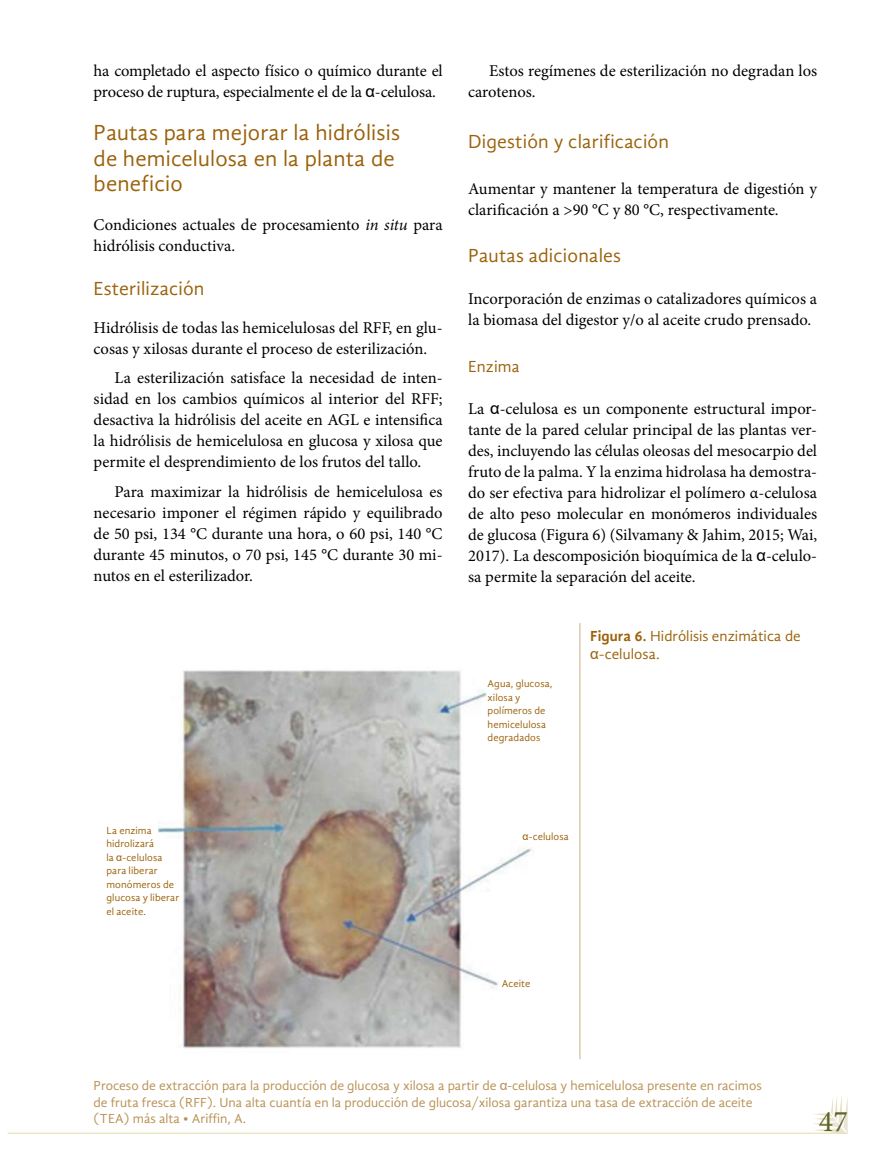
<style>
.page{position:relative;width:881px;height:1166px;background:#fff}
.page>*{position:absolute;margin:0;border:0;box-sizing:border-box;transform-origin:0 0}
.t1{font:30px "Minion Pro";color:#5b6524}
.t2{font:22.5px/25.5px "Gandhi Sans";letter-spacing:.01em;color:#9b620b}
.t3{font:19.5px "Gandhi Sans";letter-spacing:.01em;color:#9b620b}
.t4{font:16.5px/21px "Minion Pro";color:#000}
.t5{font:16.5px "Gandhi Sans";letter-spacing:.01em;color:#9b620b}
.t6{font:15px/18px "Gandhi Sans";letter-spacing:.005em;color:#9b620b}
.t7{font:13.5px/16.5px "Gandhi Sans";color:#b99154}
.t8{font:10.5px/13.5px "Gandhi Sans";letter-spacing:.01em;color:#9b620b}
.s1{font-family:"Arial"}
.s2{font-style:italic}
.s3{font-weight:700}
</style>
<div class="page">
<svg style="left:813px;top:1096px;width:34px;height:36px"></svg>
<hr style="left:8px;top:1132px;width:839px;height:1px;background:#e4dcaa">
<img style="left:158px;top:670px;width:373px;height:379px">
<hr style="left:579px;top:623px;width:1px;height:435px;background:#cdb085">
<p class="t4" style="left:94px;top:60px;width:350px">ha completado el aspecto físico o químico durante el proceso de ruptura, especialmente el de la <span class="s1">α</span>-celulosa.</p>
<h2 class="t2" style="left:94px;top:120px;width:308px">Pautas para mejorar la hidrólisis de hemicelulosa en la planta de beneficio</h2>
<p class="t4" style="left:94px;top:215px;width:350px">Condiciones actuales de procesamiento <span class="s2">in situ</span> para hidrólisis conductiva.</p>
<p class="t3" style="left:94px;top:277px;width:112px">Esterilización</p>
<p class="t4" style="left:94px;top:317px;width:350px">Hidrólisis de todas las hemicelulosas del RFF, en glu&shy;cosas y xilosas durante el proceso de esterilización.</p>
<p class="t4" style="left:94px;top:367px;width:350px;text-align:justify;text-indent:21px">La esterilización satisface la necesidad de inten&shy;sidad en los cambios químicos al interior del RFF; desactiva la hidrólisis del aceite en AGL e intensifica la hidrólisis de hemicelulosa en glucosa y xilosa que permite el desprendimiento de los frutos del tallo.</p>
<p class="t4" style="left:94px;top:481px;width:350px;text-align:justify;text-indent:21px">Para maximizar la hidrólisis de hemicelulosa es necesario imponer el régimen rápido y equilibrado de 50 psi, 134 °C durante una hora, o 60 psi, 140 °C durante 45 minutos, o 70 psi, 145 °C durante 30 mi&shy;nutos en el esterilizador.</p>
<p class="t4" style="left:468px;top:60px;width:350px;text-indent:21px">Estos regímenes de esterilización no degradan los carotenos.</p>
<p class="t3" style="left:468px;top:130px;width:202px">Digestión y clarificación</p>
<p class="t4" style="left:468px;top:179px;width:350px">Aumentar y mantener la temperatura de digestión y clarificación a &gt;90 °C y 80 °C, respectivamente.</p>
<p class="t3" style="left:468px;top:244px;width:154px">Pautas adicionales</p>
<p class="t4" style="left:468px;top:288px;width:350px">Incorporación de enzimas o catalizadores químicos a la biomasa del digestor y/o al aceite crudo prensado.</p>
<p class="t5" style="left:468px;top:356px;width:53px">Enzima</p>
<p class="t4" style="left:468px;top:398px;width:350px;text-align:justify">La <span class="s1">α</span>-celulosa es un componente estructural impor&shy;tante de la pared celular principal de las plantas ver&shy;des, incluyendo las células oleosas del mesocarpio del fruto de la palma. Y la enzima hidrolasa ha demostra&shy;do ser efectiva para hidrolizar el polímero α-celulosa de alto peso molecular en monómeros individuales de glucosa (Figura 6) (Silvamany &amp; Jahim, 2015; Wai, 2017). La descomposición bioquímica de la <span class="s1">α</span>-celulo&shy;sa permite la separación del aceite.</p>
<p class="t8" style="left:487px;top:676px;width:66px">Agua, glucosa, xilosa y polímeros de hemicelulosa degradados</p>
<p class="t6" style="left:590px;top:626px;width:212px"><span class="s3">Figura 6.</span> Hidrólisis enzimática de <span class="s1">α</span>-celulosa.</p>
<p class="t8" style="left:106px;top:823px;width:74px">La enzima hidrolizará<br>la <span class="s1">α</span>-celulosa para liberar monómeros de glucosa y liberar el aceite.</p>
<p class="t8" style="left:522px;top:829px;width:48px"><span class="s1">α</span>-celulosa</p>
<p class="t8" style="left:501px;top:976px;width:30px">Aceite</p>
<p class="t7" style="left:94px;top:1077px;width:669px">Proceso de extracción para la producción de glucosa y xilosa a partir de <span class="s1">α</span>-celulosa y hemicelulosa presente en racimos de fruta fresca (RFF). Una alta cuantía en la producción de glucosa/xilosa garantiza una tasa de extracción de aceite (TEA) más alta • Ariffin, A.</p>
<h1 class="t1" style="left:818px;top:1100px;width:30px">47</h1>
</div>
